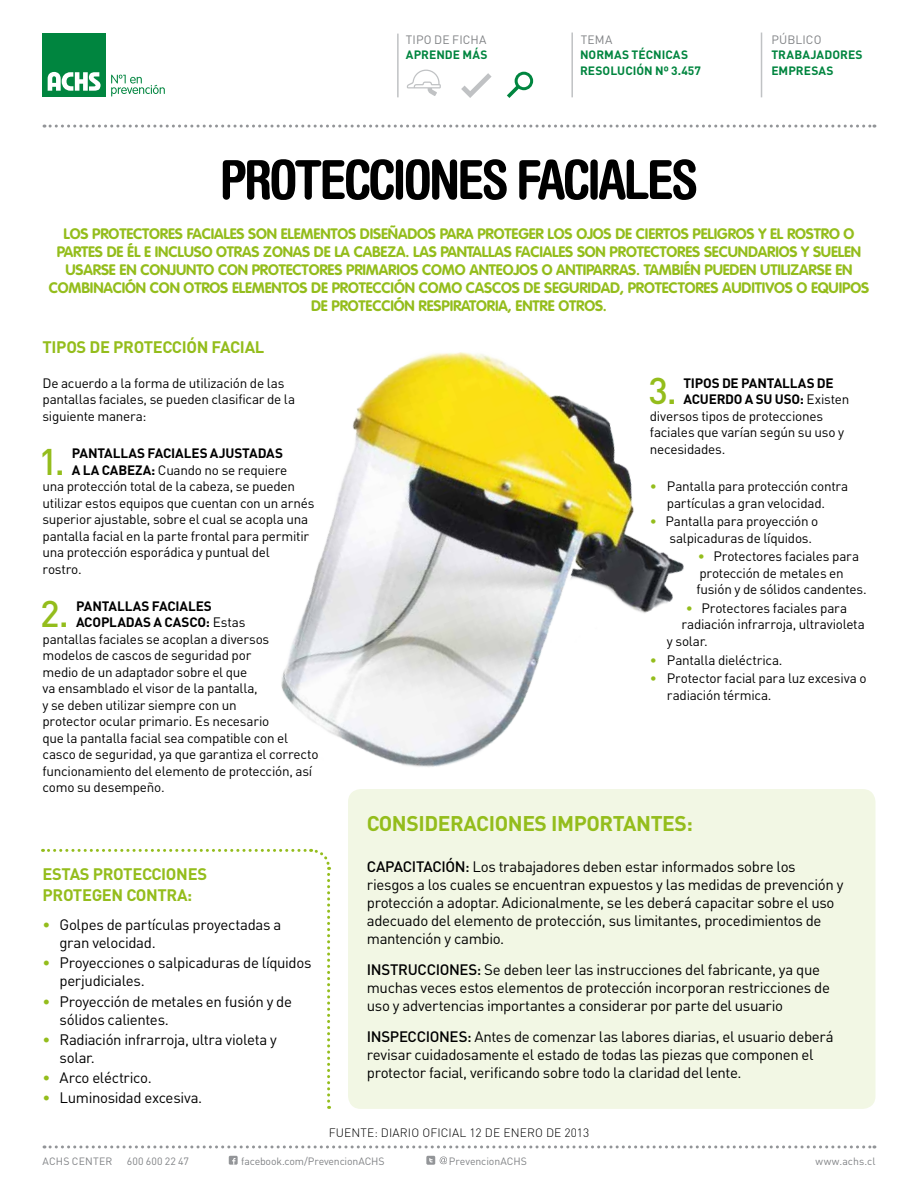
<style>
.page{position:relative;width:918px;height:1188px;background:#fff}
.page>*{position:absolute;margin:0;border:0;box-sizing:border-box;transform-origin:0 0}
.t1{font:700 condensed 54px "Helvetica Rounded LT Std";letter-spacing:-.05em;color:#000}
.t2{font:500 36.6px "DIN Pro";color:#94bd1c}
.t3{font:700 21px "DIN Pro";letter-spacing:-.02em;color:#94bd1c}
.t4{font:700 16.5px/21px "DIN Pro";letter-spacing:-.02em;color:#94bd1c}
.t5{font:15px/18px "DIN Pro";letter-spacing:-.025em;color:#000}
.t6{font:700 15px/18px "VAG Rounded Std";letter-spacing:-.01em;color:#94bd1c;text-align:center}
.t7{font:13.5px/16.5px "DIN Pro";letter-spacing:-.02em;color:#000}
.t8{font:700 13.5px "DIN Pro";letter-spacing:-.015em;color:#000}
.t9{font:700 12px/16.5px "DIN Pro";letter-spacing:.005em;color:#00853f}
.t10{font:300 12px "DIN Pro";letter-spacing:.01em;color:#000}
.t11{font:12px "DIN Pro";letter-spacing:.02em;color:#808285}
.t12{font:10.5px "DIN Pro";letter-spacing:-.01em;color:#808285}
.t13{font:10.5px "DIN Pro";letter-spacing:.015em;color:#808285}
.t14{font:10.5px "DIN Pro";letter-spacing:.02em;color:#808285}
.s1{font-weight:700}
.s2{font-weight:400}
.s3{color:#94bd1c}
.s4{font-weight:500}
</style>
<div class="page">
<svg style="left:44px;top:1145px;width:831px;height:3px"></svg>
<svg style="left:44px;top:125px;width:831px;height:3px"></svg>
<div style="left:43px;top:33px;width:63px;height:63px;background:#00853f"></div>
<svg style="left:48px;top:72px;width:53px;height:19px"></svg>
<svg style="left:111px;top:75px;width:54px;height:22px"></svg>
<div style="left:348px;top:789px;width:527px;height:320px;background:#f2f7e4;border-radius:13px"></div>
<img style="left:281px;top:352px;width:403px;height:447px">
<svg style="left:43px;top:848px;width:288px;height:261px"></svg>
<hr style="left:571px;top:33px;width:2px;height:64px;background:#c0c2c4">
<hr style="left:397px;top:34px;width:2px;height:63px;background:#c0c2c4">
<hr style="left:761px;top:33px;width:1px;height:64px;background:#c0c2c4">
<svg style="left:407px;top:70px;width:34px;height:26px"></svg>
<svg style="left:461px;top:73px;width:31px;height:25px"></svg>
<svg style="left:507px;top:72px;width:26px;height:26px"></svg>
<svg style="left:440px;top:1157px;width:7px;height:7px"></svg>
<div style="left:229px;top:1156px;width:9px;height:9px;background:#939598"></div>
<svg style="left:232px;top:1158px;width:3px;height:7px"></svg>
<div style="left:426px;top:1156px;width:9px;height:9px;background:#939598"></div>
<svg style="left:429px;top:1158px;width:4px;height:4px"></svg>
<p class="t11" style="left:406px;top:31px;width:32px">tipo de</p>
<p class="t11" style="left:452px;top:31px;width:35px">ficha</p>
<p class="t9" style="left:406px;top:46px;width:82px">APRENDE MÁS</p>
<p class="t11" style="left:581px;top:31px;width:33px">TEMA</p>
<p class="t9" style="left:580px;top:46px;width:18px">NORMAS</p>
<p class="t9" style="left:632px;top:46px;width:22px">TÉCNICAS</p>
<p class="t9" style="left:580px;top:62px;width:16px">RESOLUCIÓN</p>
<p class="t9" style="left:655px;top:62px;width:47px">Nº 3.457</p>
<p class="t11" style="left:771px;top:31px;width:50px">PÚBLICO</p>
<p class="t9" style="left:771px;top:46px;width:64px">TRABAJADORES<br>EMPRESAS</p>
<h1 class="t1" style="left:220px;top:147px;width:480px">PROTECCIONES FACIALES</h1>
<p class="t6" style="left:49px;top:225px;width:822px">LOS PROTECTORES FACIALES SON ELEMENTOS DISEÑADOS PARA PROTEGER LOS OJOS DE CIERTOS PELIGROS Y EL ROSTRO O PARTES DE ÉL E INCLUSO OTRAS ZONAS DE LA CABEZA. LAS PANTALLAS FACIALES SON PROTECTORES SECUNDARIOS Y SUELEN USARSE EN CONJUNTO CON PROTECTORES PRIMARIOS COMO ANTEOJOS O ANTIPARRAS. TAMBIÉN PUEDEN UTILIZARSE EN COMBINACIÓN CON OTROS ELEMENTOS DE PROTECCIÓN COMO CASCOS DE SEGURIDAD, PROTECTORES AUDITIVOS O EQUIPOS DE PROTECCIÓN RESPIRATORIA, ENTRE OTROS.</p>
<p class="t4" style="left:43px;top:336px;width:223px">TIPOS DE PROTECCIÓN FACIAL</p>
<p class="t7" style="left:43px;top:374px;width:254px">De acuerdo a la forma de utilización de las pantallas faciales, se pueden clasificar de la siguiente manera:</p>
<h2 class="t2" style="left:38px;top:437px;width:28px">1.</h2>
<p class="t8" style="left:72px;top:444px;width:213px">PANTALLAS FACIALES AJUSTADAS</p>
<p class="t7" style="left:72px;top:461px;width:217px"><span class="s1">A LA CABEZA:</span> Cuando no se requiere</p>
<p class="t7" style="left:43px;top:477px;width:254px">una protección total de la cabeza, se pueden</p>
<p class="t7" style="left:43px;top:494px;width:273px">utilizar estos equipos que cuentan con un arnés</p>
<p class="t7" style="left:43px;top:510px;width:267px">superior ajustable, sobre el cual se acopla una</p>
<p class="t7" style="left:43px;top:527px;width:268px">pantalla facial en la parte frontal para permitir</p>
<p class="t7" style="left:43px;top:543px;width:229px">una protección esporádica y puntual del</p>
<p class="t7" style="left:43px;top:560px;width:41px">rostro.</p>
<h2 class="t2" style="left:40px;top:589px;width:30px">2.</h2>
<p class="t8" style="left:76px;top:597px;width:137px">PANTALLAS FACIALES</p>
<p class="t8" style="left:76px;top:613px;width:171px">ACOPLADAS A CASCO: <span class="s2">Estas</span></p>
<p class="t7" style="left:43px;top:630px;width:228px">pantallas faciales se acoplan a diversos</p>
<p class="t7" style="left:43px;top:647px;width:210px">modelos de cascos de seguridad por</p>
<p class="t7" style="left:43px;top:663px;width:206px">medio de un adaptador sobre el que</p>
<p class="t7" style="left:43px;top:680px;width:217px">va ensamblado el visor de la pantalla,</p>
<p class="t7" style="left:43px;top:696px;width:196px">y se deben utilizar siempre con un</p>
<p class="t7" style="left:43px;top:713px;width:228px">protector ocular primario. Es necesario</p>
<p class="t7" style="left:43px;top:729px;width:247px">que la pantalla facial sea compatible con el</p>
<p class="t7" style="left:43px;top:746px;width:278px">casco de seguridad, ya que garantiza el correcto</p>
<p class="t7" style="left:43px;top:762px;width:271px">funcionamiento del elemento de protección, así</p>
<p class="t7" style="left:43px;top:779px;width:124px">como su desempeño.</p>
<p class="t4" style="left:43px;top:863px;width:166px">ESTAS PROTECCIONES<br>PROTEGEN CONTRA:</p>
<p class="t5" style="left:60px;top:915px;width:223px;text-indent:-17px"><span class="s3">•</span> Golpes de partículas proyectadas a gran velocidad.</p>
<p class="t5" style="left:60px;top:953px;width:253px;text-indent:-17px"><span class="s3">•</span> Proyecciones o salpicaduras de líquidos perjudiciales.</p>
<p class="t5" style="left:60px;top:991px;width:234px;text-indent:-17px"><span class="s3">•</span> Proyección de metales en fusión y de sólidos calientes.</p>
<p class="t5" style="left:60px;top:1030px;width:219px;text-indent:-17px"><span class="s3">•</span> Radiación infrarroja, ultra violeta y solar.</p>
<p class="t5" style="left:43px;top:1068px;width:111px"><span class="s3">•</span> Arco eléctrico.</p>
<p class="t5" style="left:43px;top:1088px;width:161px"><span class="s3">•</span> Luminosidad excesiva.</p>
<h2 class="t2" style="left:648px;top:366px;width:30px">3.</h2>
<p class="t8" style="left:683px;top:374px;width:152px">TIPOS DE PANTALLAS DE</p>
<p class="t8" style="left:683px;top:390px;width:167px">ACUERDO A SU USO: <span class="s2">Existen</span></p>
<p class="t7" style="left:650px;top:407px;width:175px">diversos tipos de protecciones</p>
<p class="t7" style="left:650px;top:424px;width:196px">faciales que varían según su uso y</p>
<p class="t7" style="left:650px;top:440px;width:77px">necesidades.</p>
<p class="t7" style="left:650px;top:477px;width:200px;text-align:center"><span class="s3">•</span> Pantalla para protección contra partículas a gran velocidad.</p>
<p class="t7" style="left:669px;top:513px;width:151px;text-indent:-20px"><span class="s3">•</span> Pantalla para proyección o salpicaduras de líquidos.</p>
<p class="t7" style="left:696px;top:548px;width:172px"><span class="s3">•</span> Protectores faciales para protección de metales en fusión y de sólidos candentes.</p>
<p class="t7" style="left:686px;top:599px;width:163px"><span class="s3">•</span> Protectores faciales para</p>
<p class="t7" style="left:681px;top:616px;width:185px">radiación infrarroja, ultravioleta</p>
<p class="t7" style="left:667px;top:632px;width:42px">y solar.</p>
<p class="t7" style="left:650px;top:651px;width:134px"><span class="s3">•</span> Pantalla dieléctrica.</p>
<p class="t7" style="left:667px;top:670px;width:201px;text-indent:-17px"><span class="s3">•</span> Protector facial para luz excesiva o radiación térmica.</p>
<h3 class="t3" style="left:367px;top:809px;width:328px">CONSIDERACIONES IMPORTANTES:</h3>
<p class="t5" style="left:367px;top:857px;width:478px"><span class="s4">CAPACITACIÓN:</span> Los trabajadores deben estar informados sobre los riesgos a los cuales se encuentran expuestos y las medidas de prevención y protección a adoptar. Adicionalmente, se les deberá capacitar sobre el uso adecuado del elemento de protección, sus limitantes, procedimientos de mantención y cambio.</p>
<p class="t5" style="left:367px;top:960px;width:465px"><span class="s4">INSTRUCCIONES:</span> Se deben leer las instrucciones del fabricante, ya que muchas veces estos elementos de protección incorporan restricciones de uso y advertencias importantes a considerar por parte del usuario</p>
<p class="t5" style="left:367px;top:1027px;width:468px"><span class="s4">INSPECCIONES:</span> Antes de comenzar las labores diarias, el usuario deberá revisar cuidadosamente el estado de todas las piezas que componen el protector facial, verificando sobre todo la claridad del lente.</p>
<p class="t10" style="left:329px;top:1125px;width:262px">FUENTE: DIARIO OFICIAL 12 DE ENERO DE 2013</p>
<p class="t12" style="left:241px;top:1154px;width:145px">facebook.com/PrevencionACHS</p>
<p class="t12" style="left:449px;top:1154px;width:80px">PrevencionACHS</p>
<p class="t13" style="left:43px;top:1154px;width:71px">achs center</p>
<p class="t14" style="left:127px;top:1154px;width:64px">600 600 22 47</p>
<p class="t12" style="left:816px;top:1154px;width:61px">www.achs.cl</p>
</div>
